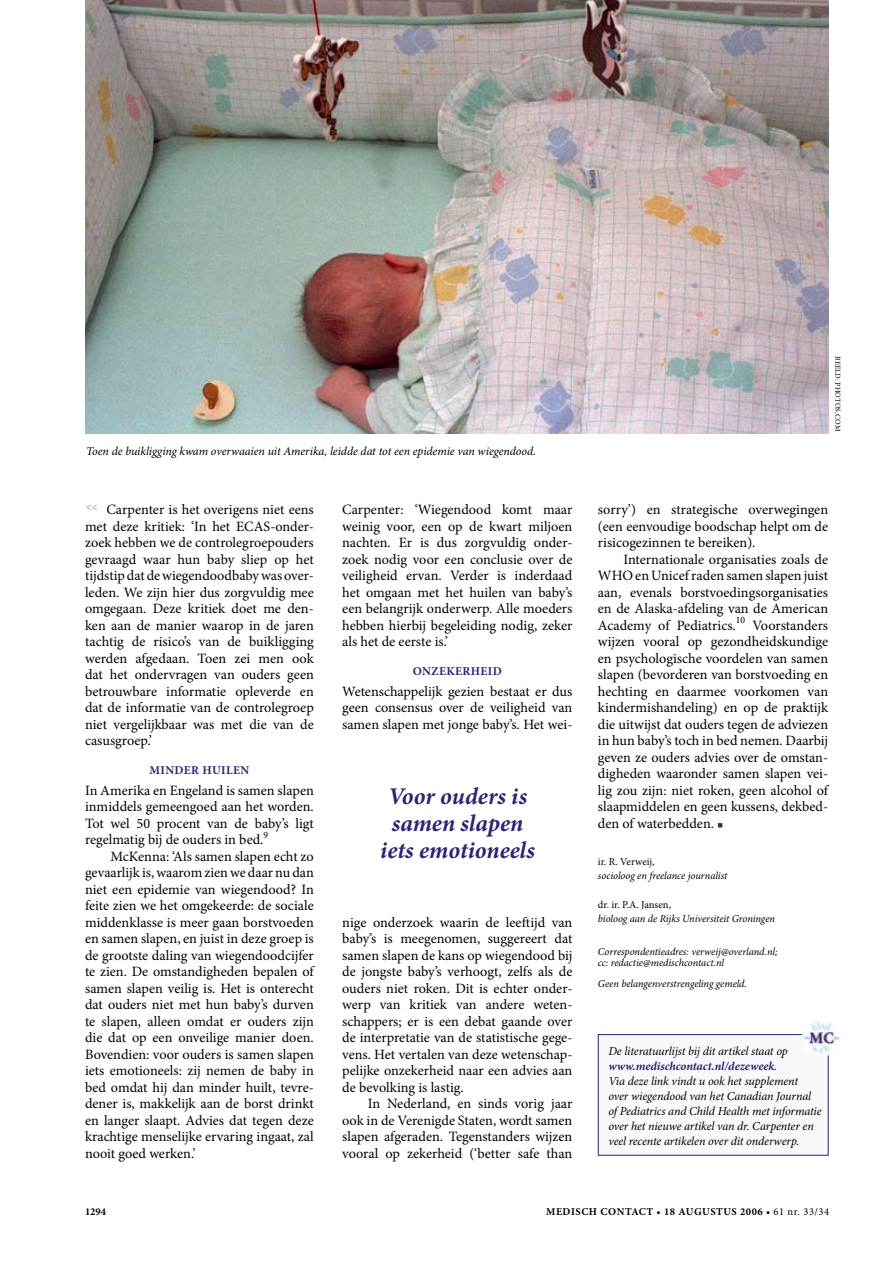
<style>
.page{position:relative;width:893px;height:1263px;background:#fff}
.page>*{position:absolute;margin:0;border:0;box-sizing:border-box;transform-origin:0 0}
.t1{font:italic 700 24px/27px "Minion Pro";color:#2f2274;text-align:center}
.t2{font:14.25px/16.5px "Minion Pro";color:#000;text-align:justify}
.t3{font:italic 12.15px/15px "Minion Pro";letter-spacing:-.01em;color:#000}
.t4{font:italic 12px "Minion Pro";letter-spacing:-.005em;color:#000}
.t5{font:700 12px "Minion Pro";letter-spacing:.09em;color:#2f2274}
.t6{font:italic 10.5px/10.9px "Minion Pro";letter-spacing:-.005em;color:#000}
.t7{font:700 10.5px "Minion Pro";letter-spacing:.05em;color:#000}
.t8{font:10.5px "Minion Pro";color:#000}
.t9{font:10.5px "Minion Pro";color:#817f84}
.t10{font:7.5px "Minion Pro";letter-spacing:.01em;color:#000}
.s1{color:#2f2274}
.s2{font-weight:700;color:#2f2274}
.s3{font-weight:400}
</style>
<div class="page">
<div style="left:598px;top:1034px;width:230px;height:121px;background:#f7fafd"></div>
<div style="left:598px;top:1034px;width:231px;height:121px;border:1px solid #2f2274"></div>
<div style="left:802px;top:1018px;width:39px;height:38px;background:#fff;border-radius:50%"></div>
<img style="left:802px;top:1020px;width:38px;height:34px">
<img style="left:85px;top:0;width:744px;height:434px">
<p class="t4" style="left:86px;top:442px;width:451px">Toen de buikligging kwam overwaaien uit Amerika, leidde dat tot een epidemie van wiegendood.</p>
<p class="t2" style="left:85px;top:501px;width:230px;text-indent:21px">Carpenter is het overigens niet eens met deze kritiek: ‘In het ECAS</p>
<p class="t9" style="left:86px;top:500px;width:13px">&lt;&lt;</p>
<p class="t2" style="left:85px;top:518px;width:231px;text-align:left;text-indent:185px">-onder&shy;zoek hebben we de controlegroepouders gevraagd waar hun baby sliep op het tijdstip dat de wiegendoodbaby was over&shy;leden. We zijn hier dus zorgvuldig mee omgegaan. Deze kritiek doet me den&shy;ken aan de manier waarop in de jaren tachtig de risico’s van de buikligging werden afgedaan. Toen zei men ook dat het ondervragen van ouders geen betrouwbare informatie opleverde en dat de informatie van de controlegroep niet vergelijkbaar was met die van de casusgroep.’</p>
<p class="t5" style="left:149px;top:761px;width:10px">MINDER</p>
<p class="t5" style="left:202px;top:761px;width:9px">HUI</p>
<p class="t5" style="left:226px;top:761px;width:16px">LEN</p>
<p class="t2" style="left:85px;top:782px;width:230px">In Amerika en Engeland is samen slapen inmiddels gemeengoed aan het worden.<br>Tot wel 50 procent van de baby’s ligt regelmatig bij de ouders in bed.<sup>9</sup></p>
<p class="t2" style="left:85px;top:848px;width:232px;text-indent:26px">McKenna: ‘Als samen slapen echt zo gevaarlijk is, waarom zien we daar nu dan niet een epidemie van wiegendood? In feite zien we het omgekeerde: de sociale middenklasse is meer gaan borstvoeden en samen slapen, en juist in deze groep is de grootste daling van wiegendoodcijfer te zien. De omstandigheden bepalen of samen slapen veilig is. Het is onterecht dat ouders niet met hun baby’s durven te slapen, alleen omdat er ouders zijn die dat op een onveilige manier doen.<br>Bovendien: voor ouders is samen slapen iets emotioneels: zij nemen de baby in bed omdat hij dan minder huilt, tevre&shy;dener is, makkelijk aan de borst drinkt en langer slaapt. Advies dat tegen deze krachtige menselijke ervaring ingaat, zal nooit goed werken.’</p>
<p class="t2" style="left:342px;top:501px;width:232px">Carpenter: ‘Wiegendood komt maar weinig voor, een op de kwart miljoen nachten. Er is dus zorgvuldig onder&shy;zoek nodig voor een conclusie over de veiligheid ervan. Verder is inderdaad het omgaan met het huilen van baby’s een belangrijk onderwerp. Alle moeders hebben hierbij begeleiding nodig, zeker als het de eerste is.’</p>
<p class="t5" style="left:413px;top:662px;width:52px">ONZEKERHEID</p>
<p class="t2" style="left:342px;top:683px;width:232px">Wetenschappelijk gezien bestaat er dus geen consensus over de veiligheid van samen slapen met jonge baby’s. Het wei-</p>
<h1 class="t1" style="left:380px;top:783px;width:156px">Voor ouders is samen slapen iets emotioneels</h1>
<p class="t2" style="left:342px;top:914px;width:232px">nige onderzoek waarin de leeftijd van baby’s is meegenomen, suggereert dat samen slapen de kans op wiegendood bij de jongste baby’s verhoogt, zelfs als de ouders niet roken. Dit is echter onder&shy;werp van kritiek van andere weten&shy;schappers; er is een debat gaande over de interpretatie van de statistische gege&shy;vens. Het vertalen van deze wetenschap&shy;pelijke onzekerheid naar een advies aan de bevolking is lastig.</p>
<p class="t2" style="left:342px;top:1095px;width:232px;text-indent:26px">In Nederland, en sinds vorig jaar ook in de Verenigde Staten, wordt samen slapen afgeraden. Tegenstanders wijzen vooral op zekerheid (‘better safe than</p>
<p class="t10" style="left:843px;top:356px;width:77px;rotate:90deg">Beeld : photos.com</p>
<p class="t2" style="left:598px;top:501px;width:232px">sorry’) en strategische overwegingen (een eenvoudige boodschap helpt om de risicogezinnen te bereiken).</p>
<p class="t2" style="left:598px;top:551px;width:233px;text-indent:26px">Internationale organisaties zoals de WHO en Unicef raden samen slapen juist aan, evenals borstvoedingsorganisaties en de Alaska-afdeling van de American Academy of Pediatrics.<sup>10</sup> Voorstanders wijzen vooral op gezondheidskundige en psychologische voordelen van samen slapen (bevorderen van borstvoeding en hechting en daarmee voorkomen van kindermishandeling) en op de praktijk die uitwijst dat ouders tegen de adviezen in hun baby’s toch in bed nemen. Daarbij geven ze ouders advies over de omstan&shy;digheden waaronder samen slapen vei&shy;lig zou zijn: niet roken, geen alcohol of slaapmiddelen en geen kussens, dekbed&shy;den of waterbedden. <span class="s1">■</span></p>
<p class="t8" style="left:598px;top:855px;width:58px">ir. R. Verweij,</p>
<p class="t6" style="left:598px;top:870px;width:131px">socioloog en freelance journalist</p>
<p class="t8" style="left:598px;top:898px;width:75px">dr. ir. P.A. Jansen,</p>
<p class="t6" style="left:598px;top:913px;width:179px">bioloog aan de Rijks Universiteit Groningen</p>
<p class="t6" style="left:598px;top:946px;width:181px">Correspondentieadres: verweij@overland.nl; cc: redactie@medischcontact.nl</p>
<p class="t6" style="left:598px;top:978px;width:151px">Geen belangenverstrengeling gemeld.</p>
<p class="t3" style="left:608px;top:1044px;width:215px">De literatuurlijst bij dit artikel staat op <span class="s2">www.medischcontact.nl/dezeweek</span>.<br>Via deze link vindt u ook het supplement<br>over wiegendood van het Canadian Journal of Pediatrics and Child Health met informatie over het nieuwe artikel van dr. Carpenter en veel recente artikelen over dit onderwerp.</p>
<p class="t7" style="left:85px;top:1204px;width:23px">1294</p>
<p class="t7" style="left:546px;top:1204px;width:285px">MEDISCH CONTACT • 18 AUGUSTUS 2006 • <span class="s3">61 nr. 33/34</span></p>
</div>
